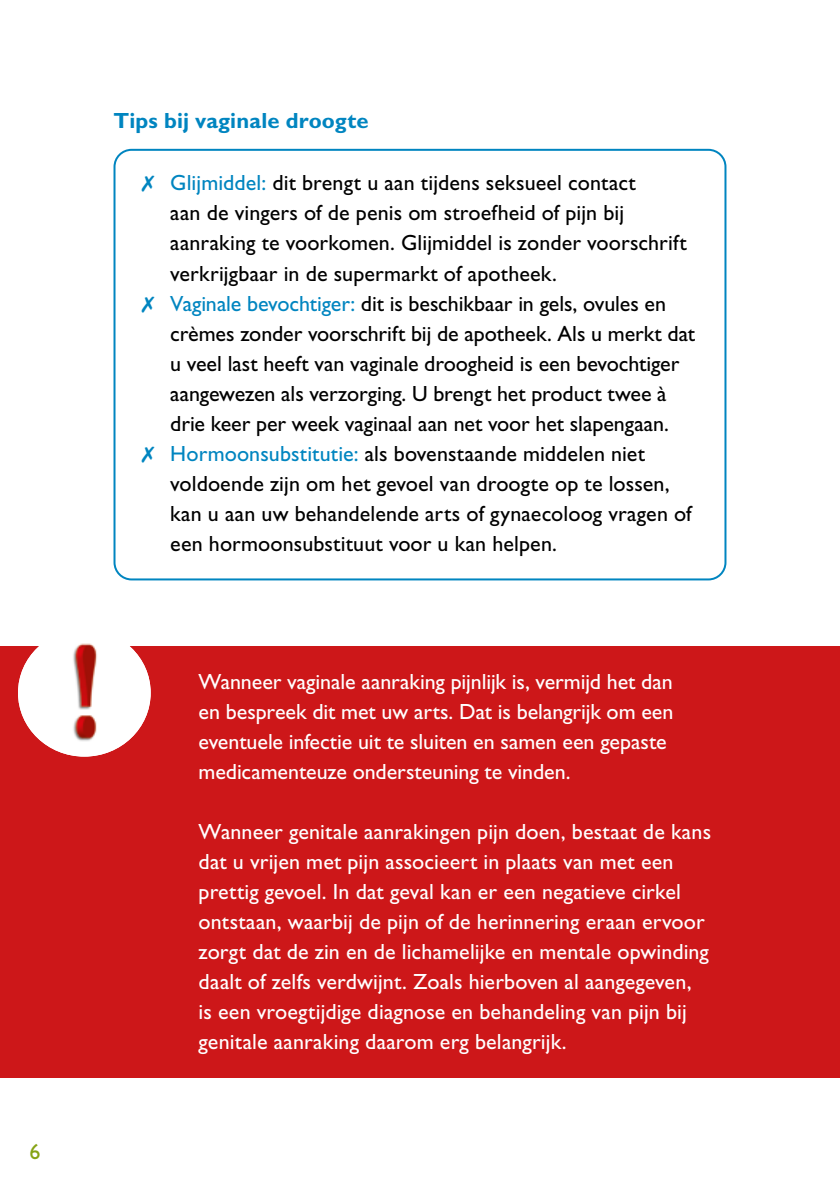
<style>
.page{position:relative;width:840px;height:1191px;background:#fff}
.page>*{position:absolute;margin:0;border:0;box-sizing:border-box;transform-origin:0 0}
.t1{font:22px "Gill Sans Std";color:#000}
.t2{font:22px/30px "Gill Sans Std";color:#fff}
.t3{font:700 22px "Gill Sans Std";letter-spacing:.005em;color:#0085c0}
.t4{font:22px "Gill Sans Std";color:#86a315}
.s1{color:#0085c0}
</style>
<div class="page">
<div style="left:0;top:646px;width:839px;height:431px;background:#cd1719"></div>
<img style="left:18px;top:643px;width:133px;height:113px">
<div style="left:113px;top:149px;width:613px;height:431px;border:2px solid #0085c0;border-radius:17px"></div>
<p class="t4" style="left:29px;top:1138px;width:13px">6</p>
<p class="t3" style="left:113px;top:108px;width:256px">Tips bij vaginale droogte</p>
<p class="t1" style="left:142px;top:170px;width:495px"><span class="s1">✗ Glijmiddel:</span> dit brengt u aan tijdens seksueel contact</p>
<p class="t1" style="left:170px;top:200px;width:455px">aan de vingers of de penis om stroefheid of pijn bij</p>
<p class="t1" style="left:170px;top:230px;width:517px">aanraking te voorkomen. Glijmiddel is zonder voorschrift</p>
<p class="t1" style="left:170px;top:260px;width:388px">verkrijgbaar in de supermarkt of apotheek.</p>
<p class="t1" style="left:142px;top:290px;width:525px"><span class="s1">✗ Vaginale bevochtiger:</span> dit is beschikbaar in gels, ovules en</p>
<p class="t1" style="left:170px;top:320px;width:526px">crèmes zonder voorschrift bij de apotheek. Als u merkt dat</p>
<p class="t1" style="left:170px;top:350px;width:510px">u veel last heeft van vaginale droogheid is een bevochtiger</p>
<p class="t1" style="left:170px;top:380px;width:497px">aangewezen als verzorging. U brengt het product twee à</p>
<p class="t1" style="left:170px;top:410px;width:500px">drie keer per week vaginaal aan net voor het slapengaan.</p>
<p class="t1" style="left:142px;top:440px;width:504px"><span class="s1">✗ Hormoonsubstitutie:</span> als bovenstaande middelen niet</p>
<p class="t1" style="left:170px;top:470px;width:500px">voldoende zijn om het gevoel van droogte op te lossen,</p>
<p class="t1" style="left:170px;top:500px;width:522px">kan u aan uw behandelende arts of gynaecoloog vragen of</p>
<p class="t1" style="left:170px;top:530px;width:388px">een hormoonsubstituut voor u kan helpen.</p>
<p class="t2" style="left:198px;top:666px;width:476px">Wanneer vaginale aanraking pijnlijk is, vermijd het dan en bespreek dit met uw arts. Dat is belangrijk om een eventuele infectie uit te sluiten en samen een gepaste medicamenteuze ondersteuning te vinden.</p>
<p class="t2" style="left:198px;top:816px;width:513px">Wanneer genitale aanrakingen pijn doen, bestaat de kans dat u vrijen met pijn associeert in plaats van met een prettig gevoel. In dat geval kan er een negatieve cirkel ontstaan, waarbij de pijn of de herinnering eraan ervoor zorgt dat de zin en de lichamelijke en mentale opwinding daalt of zelfs verdwijnt. Zoals hierboven al aangegeven,<br>is een vroegtijdige diagnose en behandeling van pijn bij genitale aanraking daarom erg belangrijk.</p>
</div>
